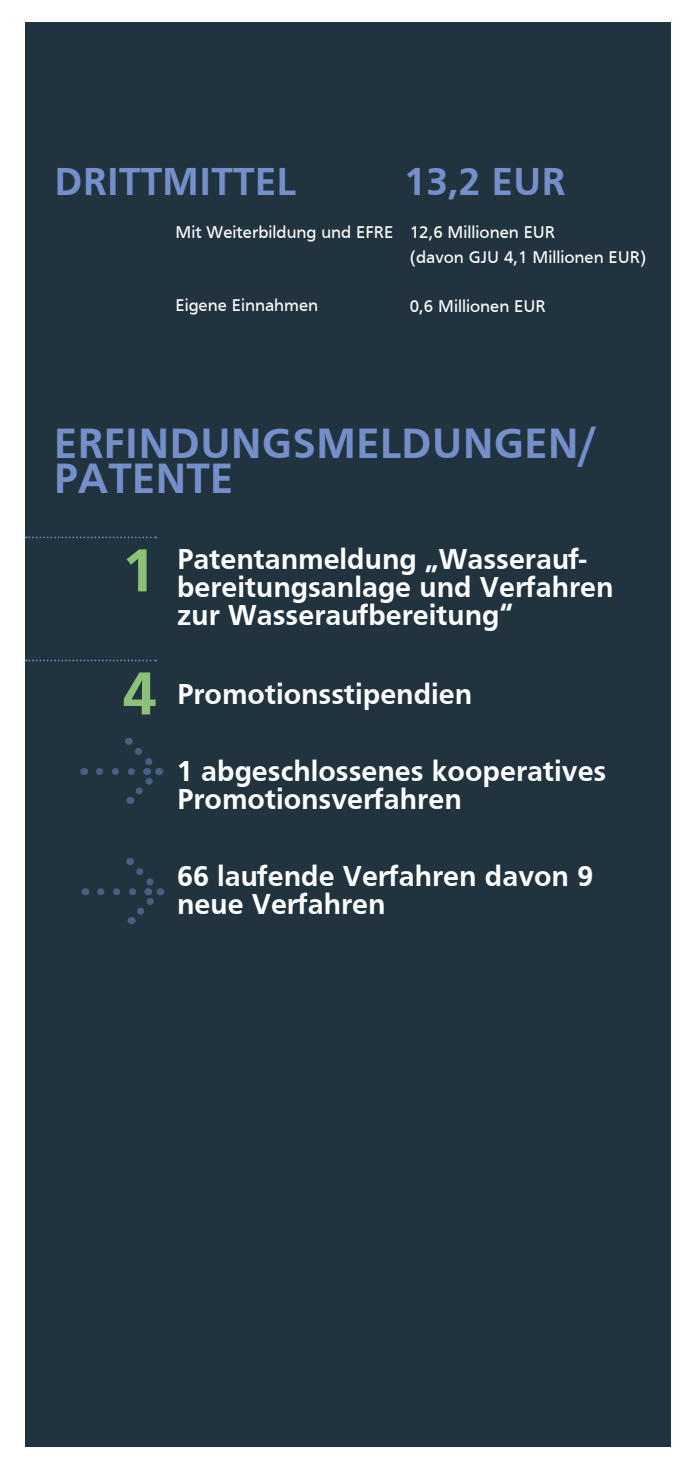
<style>
.page{position:relative;width:695px;height:1474px;background:#fff}
.page>*{position:absolute;margin:0;border:0;box-sizing:border-box;transform-origin:0 0}
.t1{font:700 43.75px/35px "Frutiger";color:#748fc9}
.t2{font:700 40.25px "Frutiger";color:#748fc9}
.t3{font:700 29.75px/28px "Frutiger";color:#fff}
.t4{font:17.5px/24.5px "Frutiger";color:#fff}
.s1{font-size:63px;color:#8cc277}
</style>
<div class="page">
<div style="left:25px;top:22px;width:645px;height:1424px;background:#20333e"></div>
<svg style="left:26px;top:536px;width:130px;height:2px"></svg>
<svg style="left:26px;top:659px;width:130px;height:2px"></svg>
<svg style="left:99px;top:737px;width:64px;height:67px"></svg>
<svg style="left:101px;top:858px;width:64px;height:66px"></svg>
<h2 class="t2" style="left:404px;top:158px;width:162px">13,2 EUR</h2>
<h2 class="t2" style="left:55px;top:158px;width:243px">DRITTMITTEL</h2>
<p class="t4" style="left:410px;top:220px;width:238px;text-indent:-234px">Mit Weiterbildung und EFRE 12,6 Millionen EUR<br>(davon GJU 4,1 Millionen EUR)</p>
<p class="t4" style="left:175px;top:293px;width:144px">Eigene Einnahmen</p>
<p class="t4" style="left:410px;top:293px;width:137px">0,6 Millionen EUR</p>
<h1 class="t1" style="left:54px;top:425px;width:545px">ERFINDUNGSMELDUNGEN/<br>PATENTE</h1>
<p class="t3" style="left:177px;top:544px;width:438px;text-indent:-54px"><span class="s1">1</span> Patentanmeldung „Wasserauf&shy;bereitungsanlage und Verfahren zur Wasseraufbereitung“</p>
<p class="t3" style="left:123px;top:680px;width:351px"><span class="s1">4</span> Promotionsstipendien</p>
<p class="t3" style="left:177px;top:757px;width:431px">1 abgeschlossenes kooperatives<br>Promotionsverfahren</p>
<p class="t3" style="left:177px;top:862px;width:417px">66 laufende Verfahren davon 9 neue Verfahren</p>
</div>
